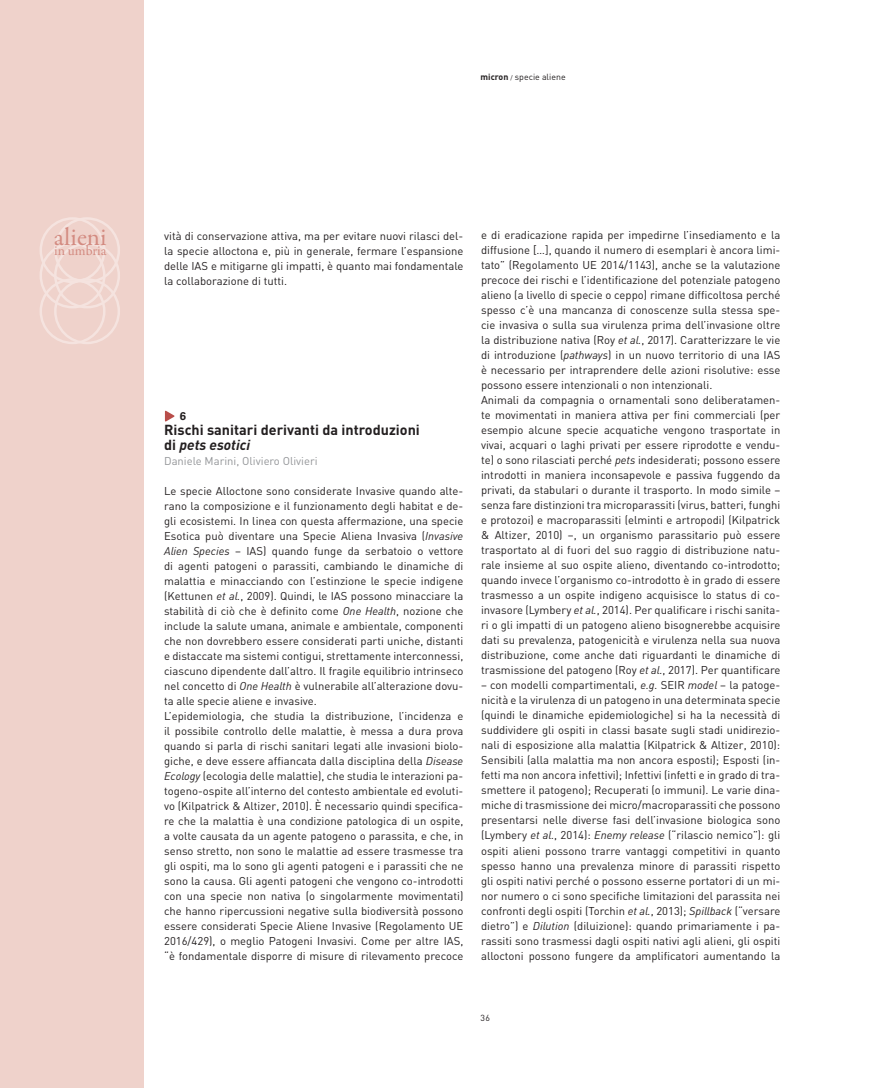
<style>
.page{position:relative;width:869px;height:1088px;background:#fff}
.page>*{position:absolute;margin:0;border:0;box-sizing:border-box;transform-origin:0 0}
.t1{font:25.5px "Garamond Premr Pro";letter-spacing:.005em;color:#d38b81}
.t2{font:700 14.38px "DIN";color:#231f20}
.t3{font:italic 700 14.38px "DIN Pro";color:#231f20}
.t4{font:14.25px "Garamond Premr Pro";letter-spacing:-.005em;color:#d38b81}
.t5{font:11.25px/15px "DIN";color:#231f20;text-align:justify}
.t6{font:11.25px "DIN";color:#939598}
.t7{font:700 11.25px "Univers";color:#231f20}
.t8{font:8.75px "DIN";color:#231f20}
.s1{font-weight:700}
.s2{font-size:6.25px}
.s3{font-family:"DIN";font-style:normal}
.s4{font-family:"DIN Pro";font-style:italic}
</style>
<div class="page">
<div style="left:0;top:0;width:144px;height:1088px;background:#efd2cb"></div>
<div style="left:54px;top:217px;width:66px;height:66px;border:2px solid #fff;border-radius:50%"></div>
<div style="left:39px;top:217px;width:66px;height:66px;border:2px solid #fff;border-radius:50%"></div>
<div style="left:54px;top:242px;width:66px;height:66px;border:2px solid #fff;border-radius:50%"></div>
<div style="left:39px;top:242px;width:66px;height:66px;border:2px solid #fff;border-radius:50%"></div>
<div style="left:54px;top:278px;width:66px;height:66px;border:2px solid #fff;border-radius:50%"></div>
<div style="left:39px;top:278px;width:66px;height:66px;border:2px solid #fff;border-radius:50%"></div>
<svg style="left:165px;top:410px;width:9px;height:12px"></svg>
<p class="t8" style="left:480px;top:71px;width:86px"><span class="s1">micron</span> <span class="s2">/</span> specie aliene</p>
<h1 class="t1" style="left:54px;top:221px;width:54px">alieni</h1>
<p class="t4" style="left:54px;top:242px;width:54px">in umbria</p>
<p class="t5" style="left:164px;top:228px;width:300px">vità di conservazione attiva, ma per evitare nuovi rilasci del&shy;la specie alloctona e, più in generale, fermare l’espansione delle IAS e mitigarne gli impatti, è quanto mai fondamentale la collaborazione di tutti.</p>
<p class="t7" style="left:180px;top:409px;width:8px">6</p>
<p class="t2" style="left:164px;top:420px;width:257px">Rischi sanitari derivanti da introduzioni</p>
<p class="t3" style="left:164px;top:432px;width:87px"><span class="s3">di</span> pets esotici</p>
<p class="t6" style="left:164px;top:453px;width:155px">Daniele Marini, Oliviero Olivieri</p>
<p class="t5" style="left:164px;top:483px;width:300px">Le specie Alloctone sono considerate Invasive quando alte&shy;rano la composizione e il funzionamento degli habitat e de&shy;gli ecosistemi. In linea con questa affermazione, una specie Esotica può diventare una Specie Aliena Invasiva (<span class="s4">Invasive Alien Species</span> – IAS) quando funge da serbatoio o vettore di agenti patogeni o parassiti, cambiando le dinamiche di malattia e minacciando con l’estinzione le specie indigene (Kettunen <span class="s4">et al.</span>, 2009). Quindi, le IAS possono minacciare la stabilità di ciò che è definito come <span class="s4">One Health</span>, nozione che include la salute umana, animale e ambientale, componenti che non dovrebbero essere considerati parti uniche, distanti e distaccate ma sistemi contigui, strettamente interconnessi, ciascuno dipendente dall’altro. Il fragile equilibrio intrinseco nel concetto di <span class="s4">One Health</span> è vulnerabile all’alterazione dovu&shy;ta alle specie aliene e invasive.</p>
<p class="t5" style="left:164px;top:708px;width:300px">L’epidemiologia, che studia la distribuzione, l’incidenza e il possibile controllo delle malattie, è messa a dura prova quando si parla di rischi sanitari legati alle invasioni biolo&shy;giche, e deve essere affiancata dalla disciplina della <span class="s4">Disease Ecology</span> (ecologia delle malattie), che studia le interazioni pa&shy;togeno-ospite all’interno del contesto ambientale ed evoluti&shy;vo (Kilpatrick &amp; Altizer, 2010). È necessario quindi specifica&shy;re che la malattia è una condizione patologica di un ospite, a volte causata da un agente patogeno o parassita, e che, in senso stretto, non sono le malattie ad essere trasmesse tra gli ospiti, ma lo sono gli agenti patogeni e i parassiti che ne sono la causa. Gli agenti patogeni che vengono co-introdotti con una specie non nativa (o singolarmente movimentati) che hanno ripercussioni negative sulla biodiversità possono essere considerati Specie Aliene Invasive (Regolamento UE 2016/429), o meglio Patogeni Invasivi. Come per altre IAS, “è fondamentale disporre di misure di rilevamento precoce</p>
<p class="t5" style="left:481px;top:228px;width:300px">e di eradicazione rapida per impedirne l’insediamento e la diffusione […], quando il numero di esemplari è ancora limi&shy;tato” (Regolamento UE 2014/1143), anche se la valutazione precoce dei rischi e l’identificazione del potenziale patogeno alieno (a livello di specie o ceppo) rimane difficoltosa perché spesso c’è una mancanza di conoscenze sulla stessa spe&shy;cie invasiva o sulla sua virulenza prima dell’invasione oltre la distribuzione nativa (Roy <span class="s4">et al.</span>, 2017). Caratterizzare le vie di introduzione (<span class="s4">pathways</span>) in un nuovo territorio di una IAS è necessario per intraprendere delle azioni risolutive: esse possono essere intenzionali o non intenzionali.</p>
<p class="t5" style="left:481px;top:393px;width:300px">Animali da compagnia o ornamentali sono deliberatamen&shy;te movimentati in maniera attiva per fini commerciali (per esempio alcune specie acquatiche vengono trasportate in vivai, acquari o laghi privati per essere riprodotte e vendu&shy;te) o sono rilasciati perché <span class="s4">pets</span> indesiderati; possono essere introdotti in maniera inconsapevole e passiva fuggendo da privati, da stabulari o durante il trasporto. In modo simile – senza fare distinzioni tra microparassiti (virus, batteri, funghi e protozoi) e macroparassiti (elminti e artropodi) (Kilpatrick &amp; Altizer, 2010) –, un organismo parassitario può essere trasportato al di fuori del suo raggio di distribuzione natu&shy;rale insieme al suo ospite alieno, diventando co-introdotto; quando invece l’organismo co-introdotto è in grado di essere trasmesso a un ospite indigeno acquisisce lo status di co&shy;invasore (Lymbery <span class="s4">et al.</span>, 2014). Per qualificare i rischi sanita&shy;ri o gli impatti di un patogeno alieno bisognerebbe acquisire dati su prevalenza, patogenicità e virulenza nella sua nuova distribuzione, come anche dati riguardanti le dinamiche di trasmissione del patogeno (Roy <span class="s4">et al.</span>, 2017). Per quantificare</p>
<p class="t5" style="left:481px;top:677px;width:300px">– con modelli compartimentali, <span class="s4">e.g.</span> SEIR <span class="s4">model</span> – la patoge&shy;nicità e la virulenza di un patogeno in una determinata specie (quindi le dinamiche epidemiologiche) si ha la necessità di suddividere gli ospiti in classi basate sugli stadi unidirezio&shy;nali di esposizione alla malattia (Kilpatrick &amp; Altizer, 2010):<br>Sensibili (alla malattia ma non ancora esposti); Esposti (in&shy;fetti ma non ancora infettivi); Infettivi (infetti e in grado di tra&shy;smettere il patogeno); Recuperati (o immuni). Le varie dina&shy;miche di trasmissione dei micro/macroparassiti che possono presentarsi nelle diverse fasi dell’invasione biologica sono (Lymbery <span class="s4">et al.</span>, 2014): <span class="s4">Enemy release</span> (“rilascio nemico”): gli ospiti alieni possono trarre vantaggi competitivi in quanto spesso hanno una prevalenza minore di parassiti rispetto gli ospiti nativi perché o possono esserne portatori di un mi&shy;nor numero o ci sono specifiche limitazioni del parassita nei confronti degli ospiti (Torchin <span class="s4">et al.</span>, 2013); <span class="s4">Spillback</span> (“versare dietro”) e <span class="s4">Dilution</span> (diluizione): quando primariamente i pa&shy;rassiti sono trasmessi dagli ospiti nativi agli alieni, gli ospiti alloctoni possono fungere da amplificatori aumentando la</p>
<p class="t8" style="left:480px;top:1013px;width:11px">36</p>
</div>
